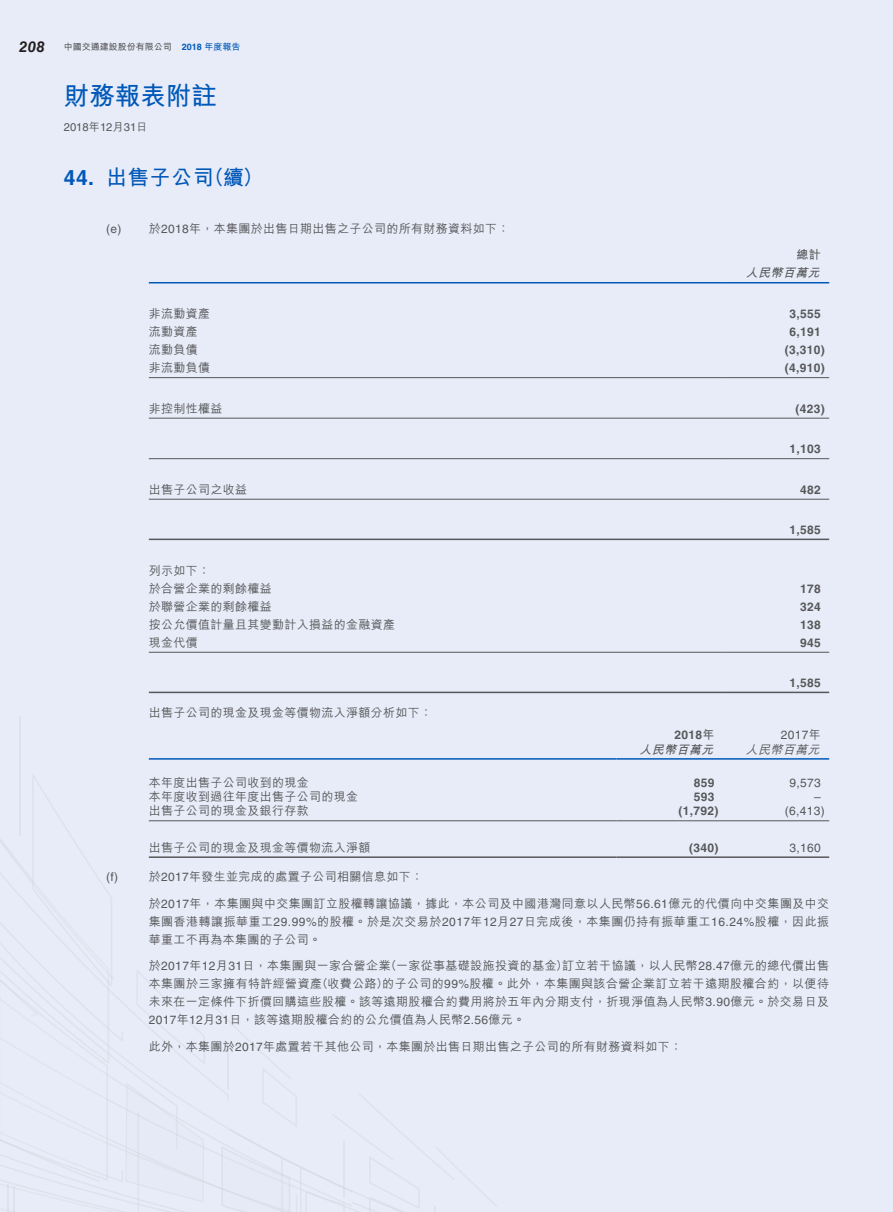
<style>
.page{position:relative;width:893px;height:1212px;background:#e8ecf8}
.page>*{position:absolute;margin:0;border:0;box-sizing:border-box;transform-origin:0 0}
.t1{font:700 25.5px "M Hei HK";color:#0058b8}
.t2{font:700 21px "M Hei HK";letter-spacing:.03em;color:#0058b8}
.t3{font:italic 700 15px "Helvetica LT Std";color:#231f20}
.t4{font:500 12px/18px "M Hei HK";letter-spacing:.03em;color:#57585a;text-align:justify}
.t5{font:700 12px "Helvetica LT Std";letter-spacing:.03em;color:#57585a}
.t6{font:12px "Helvetica LT Std";letter-spacing:.03em;color:#57585a}
.t7{font:italic 700 12px "M Hei HK";color:#57585a}
.t8{font:italic 500 12px "M Hei HK";color:#57585a}
.t9{font:700 12px "M Hei HK";color:#57585a}
.t10{font:11.25px "Helvetica LT Std";color:#57585a}
.t11{font:700 9px "M Hei HK";color:#57585a}
.s1{font-family:"Helvetica LT Std";color:#0058b8}
.s2{color:#0058b8}
.s3{font-family:"M Hei HK";font-weight:500}
.s4{font-family:"Helvetica LT Std"}
.s5{font-family:"Helvetica LT Std";font-weight:400}
.s6{font-family:"M Hei HK"}
</style>
<div class="page">
<svg style="left:0;top:716px;width:520px;height:496px"></svg>
<hr style="left:149px;top:282px;width:574px;height:1px;background:#0058b8">
<hr style="left:723px;top:282px;width:106px;height:1px;background:#0058b8">
<hr style="left:149px;top:377px;width:574px;height:1px;background:#57585a">
<hr style="left:723px;top:377px;width:106px;height:1px;background:#57585a">
<hr style="left:149px;top:418px;width:574px;height:1px;background:#57585a">
<hr style="left:723px;top:418px;width:106px;height:1px;background:#57585a">
<hr style="left:149px;top:458px;width:574px;height:1px;background:#57585a">
<hr style="left:723px;top:458px;width:106px;height:1px;background:#57585a">
<hr style="left:149px;top:499px;width:574px;height:1px;background:#57585a">
<hr style="left:723px;top:499px;width:106px;height:1px;background:#57585a">
<hr style="left:149px;top:539px;width:574px;height:1px;background:#57585a">
<hr style="left:723px;top:539px;width:106px;height:1px;background:#57585a">
<hr style="left:149px;top:652px;width:574px;height:1px;background:#57585a">
<hr style="left:723px;top:652px;width:106px;height:1px;background:#57585a">
<hr style="left:149px;top:692px;width:574px;height:1px;background:#57585a">
<hr style="left:723px;top:692px;width:106px;height:1px;background:#57585a">
<hr style="left:149px;top:758px;width:468px;height:2px;background:#0058b8">
<hr style="left:617px;top:758px;width:106px;height:2px;background:#0058b8">
<hr style="left:723px;top:758px;width:106px;height:2px;background:#0058b8">
<hr style="left:149px;top:820px;width:468px;height:1px;background:#57585a">
<hr style="left:617px;top:820px;width:106px;height:1px;background:#57585a">
<hr style="left:723px;top:820px;width:106px;height:1px;background:#57585a">
<hr style="left:149px;top:856px;width:468px;height:2px;background:#57585a">
<hr style="left:617px;top:856px;width:106px;height:2px;background:#57585a">
<hr style="left:723px;top:856px;width:106px;height:2px;background:#57585a">
<p class="t3" style="left:19px;top:37px;width:27px">208</p>
<p class="t11" style="left:64px;top:40px;width:178px">中國交通建設股份有限公司 <span class="s1">2018</span> <span class="s2">年度報告</span></p>
<h1 class="t1" style="left:64px;top:77px;width:155px">財務報表附註</h1>
<p class="t10" style="left:64px;top:121px;width:85px">2018<span class="s3">年</span>12<span class="s3">月</span>31<span class="s3">日</span></p>
<h2 class="t2" style="left:64px;top:162px;width:201px"><span class="s4">44.</span> 出售子公司（續）</h2>
<p class="t4" style="left:106px;top:218px;width:405px"><span class="s5">(e)</span> 於<span class="s5">2018</span>年，本集團於出售日期出售之子公司的所有財務資料如下：</p>
<p class="t9" style="left:796px;top:246px;width:26px">總計</p>
<p class="t7" style="left:746px;top:264px;width:79px">人民幣百萬元</p>
<p class="t4" style="left:149px;top:303px;width:63px">非流動資產</p>
<p class="t5" style="left:789px;top:306px;width:33px">3,555</p>
<p class="t4" style="left:149px;top:321px;width:51px">流動資產</p>
<p class="t5" style="left:789px;top:324px;width:33px">6,191</p>
<p class="t4" style="left:149px;top:339px;width:51px">流動負債</p>
<p class="t5" style="left:785px;top:342px;width:42px">(3,310)</p>
<p class="t4" style="left:149px;top:357px;width:63px">非流動負債</p>
<p class="t5" style="left:785px;top:360px;width:42px">(4,910)</p>
<p class="t4" style="left:149px;top:398px;width:75px">非控制性權益</p>
<p class="t5" style="left:795px;top:401px;width:31px">(423)</p>
<p class="t5" style="left:789px;top:441px;width:33px">1,103</p>
<p class="t4" style="left:149px;top:479px;width:100px">出售子公司之收益</p>
<p class="t5" style="left:800px;top:482px;width:22px">482</p>
<p class="t5" style="left:789px;top:522px;width:33px">1,585</p>
<p class="t4" style="left:149px;top:560px;width:125px">列示如下：<br>於合營企業的剩餘權益</p>
<p class="t5" style="left:800px;top:581px;width:22px">178</p>
<p class="t4" style="left:149px;top:596px;width:125px">於聯營企業的剩餘權益</p>
<p class="t5" style="left:800px;top:599px;width:22px">324</p>
<p class="t4" style="left:149px;top:614px;width:248px">按公允價值計量且其變動計入損益的金融資產</p>
<p class="t5" style="left:800px;top:617px;width:22px">138</p>
<p class="t4" style="left:149px;top:632px;width:51px">現金代價</p>
<p class="t5" style="left:800px;top:635px;width:22px">945</p>
<p class="t5" style="left:789px;top:675px;width:33px">1,585</p>
<p class="t4" style="left:149px;top:702px;width:285px">出售子公司的現金及現金等價物流入淨額分析如下：</p>
<p class="t5" style="left:674px;top:728px;width:42px">2018<span class="s6">年</span></p>
<p class="t6" style="left:781px;top:728px;width:42px">2017<span class="s3">年</span></p>
<p class="t7" style="left:639px;top:740px;width:79px">人民幣百萬元</p>
<p class="t8" style="left:746px;top:740px;width:79px">人民幣百萬元</p>
<p class="t4" style="left:149px;top:772px;width:162px">本年度出售子公司收到的現金</p>
<p class="t5" style="left:694px;top:775px;width:22px">859</p>
<p class="t6" style="left:789px;top:775px;width:33px">9,573</p>
<p class="t4" style="left:149px;top:786px;width:211px">本年度收到過往年度出售子公司的現金</p>
<p class="t5" style="left:694px;top:789px;width:22px">593</p>
<p class="t6" style="left:814px;top:790px;width:8px">–</p>
<p class="t4" style="left:149px;top:801px;width:162px">出售子公司的現金及銀行存款</p>
<p class="t5" style="left:678px;top:803px;width:42px">(1,792)</p>
<p class="t6" style="left:785px;top:804px;width:42px">(6,413)</p>
<p class="t4" style="left:149px;top:837px;width:223px">出售子公司的現金及現金等價物流入淨額</p>
<p class="t5" style="left:689px;top:840px;width:31px">(340)</p>
<p class="t6" style="left:789px;top:841px;width:33px">3,160</p>
<p class="t6" style="left:106px;top:870px;width:13px">(f)</p>
<p class="t4" style="left:149px;top:867px;width:276px">於<span class="s5">2017</span>年發生並完成的處置子公司相關信息如下：</p>
<p class="t4" style="left:149px;top:893px;width:682px">於<span class="s5">2017</span>年，本集團與中交集團訂立股權轉讓協議，據此，本公司及中國港灣同意以人民幣<span class="s5">56.61</span>億元的代價向中交集團及中交集團香港轉讓振華重工<span class="s5">29.99%</span>的股權。於是次交易於<span class="s5">2017</span>年<span class="s5">12</span>月<span class="s5">27</span>日完成後，本集團仍持有振華重工<span class="s5">16.24%</span>股權，因此振華重工不再為本集團的子公司。</p>
<p class="t4" style="left:149px;top:956px;width:682px">於<span class="s5">2017</span>年<span class="s5">12</span>月<span class="s5">31</span>日，本集團與一家合營企業（一家從事基礎設施投資的基金）訂立若干協議，以人民幣<span class="s5">28.47</span>億元的總代價出售本集團於三家擁有特許經營資產（收費公路）的子公司的<span class="s5">99%</span>股權。此外，本集團與該合營企業訂立若干遠期股權合約，以便待未來在一定條件下折價回購這些股權。該等遠期股權合約費用將於五年內分期支付，折現淨值為人民幣<span class="s5">3.90</span>億元。於交易日及<span class="s5">2017</span>年<span class="s5">12</span>月<span class="s5">31</span>日，該等遠期股權合約的公允價值為人民幣<span class="s5">2.56</span>億元。</p>
<p class="t4" style="left:149px;top:1036px;width:535px">此外，本集團於<span class="s5">2017</span>年處置若干其他公司，本集團於出售日期出售之子公司的所有財務資料如下：</p>
</div>
